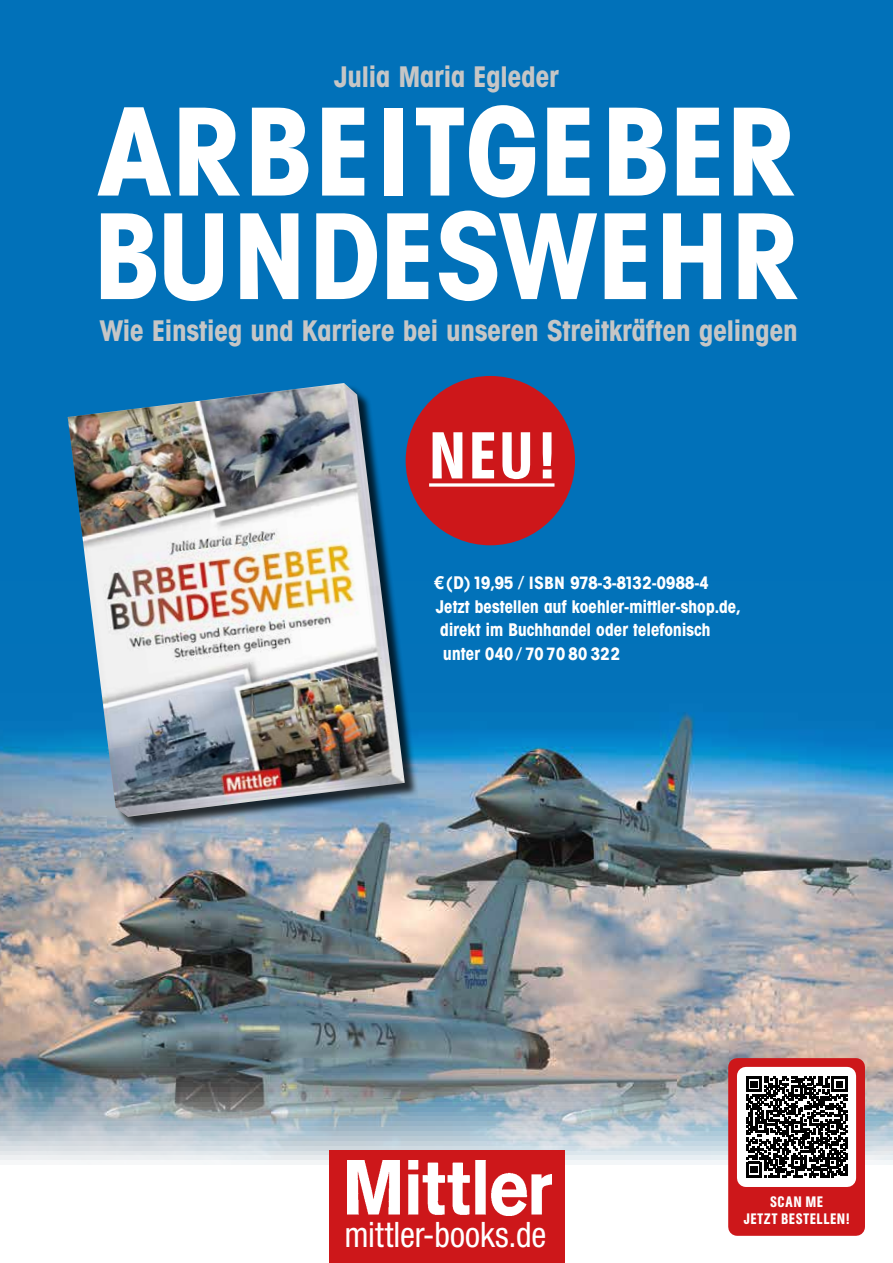
<style>
.page{position:relative;width:893px;height:1263px;background:#fff}
.page>*{position:absolute;margin:0;border:0;box-sizing:border-box;transform-origin:0 0}
.t1{font:700 124.5px "Avant Garde Condensed BQ";letter-spacing:.03em;color:#fff}
.t2{font:700 121.35px "Avant Garde Condensed BQ";letter-spacing:.02em;color:#fff}
.t3{font:500 65.4px "AG Buch Condensed BQ";color:#fff}
.t4{font:condensed 35.1px "Helvetica Neue LT Std";color:#fff;scale:.96 1}
.t5{font:700 29.25px "Avant Garde Condensed BQ";letter-spacing:.01em;color:#c6c6c6}
.t6{font:700 18px/23.5px "Avant Garde Condensed BQ";letter-spacing:.01em;color:#fff}
.t7{font:700 17.55px "Avant Garde Condensed BQ";letter-spacing:.02em;color:#fff}
.t8{font:500 15px/17.2px "AG Buch Condensed BQ";letter-spacing:.04em;color:#fff;text-align:center}
.s1{font-family:"Helvetica Neue LT";font-size:18px}
.s2{font-size:18px}
</style>
<div class="page">
<img style="left:0;top:0;width:893px;height:1165px">
<div style="left:329px;top:1150px;width:236px;height:113px;background:#cd171a"></div>
<img style="left:347px;top:1160px;width:205px;height:55px">
<div style="left:70px;top:385px;width:348px;height:445px;background:#000;opacity:.75"></div>
<img style="left:68px;top:383px;width:337px;height:434px">
<div style="left:737px;top:1067px;width:119px;height:160px;background:#cd171a"></div>
<div style="left:728px;top:1058px;width:137px;height:178px;border:18px solid #cd171a"></div>
<div style="left:737px;top:1067px;width:119px;height:120px;border:18px solid #fff"></div>
<svg style="left:746px;top:1076px;width:101px;height:101px"></svg>
<div style="left:406px;top:376px;width:169px;height:169px;background:#cd171a;border-radius:50%"></div>
<svg style="left:429px;top:483px;width:125px;height:4px"></svg>
<h3 class="t5" style="left:334px;top:59px;width:226px">Julia Maria Egleder</h3>
<h1 class="t1" style="left:98px;top:78px;width:698px">ARBEITGEBER</h1>
<h2 class="t2" style="left:95px;top:185px;width:705px">BUNDESWEHR</h2>
<h3 class="t5" style="left:100px;top:313px;width:699px">Wie Einstieg und Karriere bei unseren Streitkräften gelingen</h3>
<h3 class="t3" style="left:429px;top:419px;width:127px">NEU!</h3>
<p class="t7" style="left:434px;top:573px;width:276px"><span class="s1">€</span> <span class="s2">(D)</span> 19,95 <span class="s2">/</span> ISBN 978-3-8132-0988-4</p>
<p class="t6" style="left:436px;top:595px;width:306px">Jetzt bestellen auf koehler-mittler-shop.de, direkt im Buchhandel oder telefonisch</p>
<p class="t7" style="left:443px;top:643px;width:178px"><span class="s2">unter</span> 040 / 70 70 80 322</p>
<h3 class="t4" style="left:344px;top:1214px;width:212px">mittler-books.de</h3>
<p class="t8" style="left:744px;top:1194px;width:107px">SCAN ME<br>JETZT BESTELLEN!</p>
</div>
